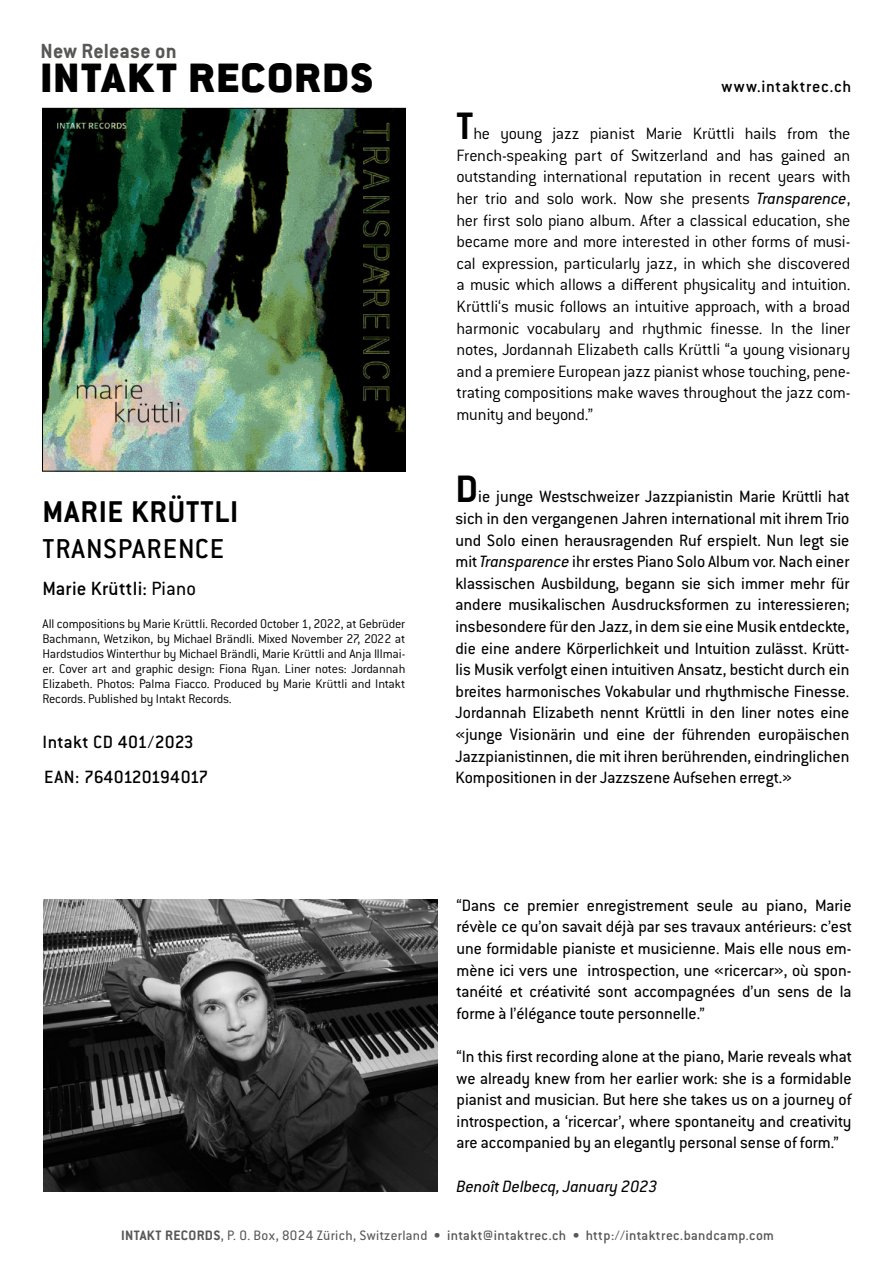
<style>
.page{position:relative;width:893px;height:1263px;background:#fff}
.page>*{position:absolute;margin:0;border:0;box-sizing:border-box;transform-origin:0 0}
.t1{font:900 45px "Conduit ITC Std";letter-spacing:.045em;color:#000}
.t2{font:700 42px "Conduit ITC Std";color:#000}
.t3{font:700 33px "Conduit ITC Std";letter-spacing:.03em;color:#000}
.t4{font:500 30px "Conduit ITC Std";letter-spacing:.03em;color:#000}
.t5{font:700 22.5px "Conduit ITC Std";letter-spacing:.005em;color:#575756}
.t6{font:500 21px "Conduit ITC Std";letter-spacing:.015em;color:#000}
.t7{font:500 19.5px/35px "Conduit ITC Std";color:#000}
.t8{font:18px/21.6px "Conduit ITC Std";color:#000;text-align:justify}
.t9{font:300 18px/21.6px "Conduit ITC Std";letter-spacing:-.015em;color:#000;text-align:justify}
.t10{font:italic 18px "Conduit ITC Std";color:#000}
.t11{font:500 18px "Conduit ITC Std";letter-spacing:.035em;color:#000}
.t12{font:500 15px "Conduit ITC Std";letter-spacing:.025em;color:#575756}
.t13{font:300 13.8px/15px "Conduit ITC Std";letter-spacing:-.015em;color:#000;text-align:justify}
.s1{font-weight:400}
.s2{font-weight:400;font-style:italic}
.s3{font-style:italic}
.s4{font-weight:700}
</style>
<div class="page">
<img style="left:44px;top:110px;width:360px;height:359px">
<div style="left:42px;top:108px;width:364px;height:363px;border:1px solid #000"></div>
<img style="left:44px;top:899px;width:393px;height:293px">
<p class="t5" style="left:41px;top:37px;width:138px">New Release on</p>
<h1 class="t1" style="left:41px;top:53px;width:334px">INTAKT RECORDS</h1>
<h3 class="t3" style="left:43px;top:492px;width:197px">MARIE KRÜTTLI</h3>
<h3 class="t4" style="left:43px;top:531px;width:183px">TRANSPARENCE</h3>
<p class="t6" style="left:42px;top:576px;width:155px">Marie Krüttli: <span class="s1">Piano</span></p>
<p class="t13" style="left:43px;top:616px;width:364px">All compositions by Marie Krüttli. Recorded October 1, 2022, at Gebrüder Bachmann, Wetzikon, by Michael Brändli. Mixed November 27, 2022 at Hardstudios Winterthur by Michael Brändli, Marie Krüttli and Anja Illmai&shy;er. Cover art and graphic design: Fiona Ryan. Liner notes: Jordannah Elizabeth. Photos: Palma Fiacco. Produced by Marie Krüttli and Intakt Records. Published by Intakt Records.</p>
<p class="t7" style="left:43px;top:724px;width:167px">Intakt CD 401/2023<br>EAN: 7640120194017</p>
<p class="t11" style="left:721px;top:76px;width:131px">www.intaktrec.ch</p>
<h2 class="t2" style="left:457px;top:101px;width:18px">T</h2>
<p class="t9" style="left:457px;top:122px;width:395px;text-indent:17px">he young jazz pianist Marie Krüttli hails from the French-speaking part of Switzerland and has gained an outstanding international reputation in recent years with her trio and solo work. Now she presents <span class="s2">Transparence</span>, her first solo piano album. After a classical education, she became more and more interested in other forms of musi&shy;cal expression, particularly jazz, in which she discovered a music which allows a different physicality and intuition.<br>Krüttli‘s music follows an intuitive approach, with a broad harmonic vocabulary and rhythmic finesse. In the liner notes, Jordannah Elizabeth calls Krüttli “a young visionary and a premiere European jazz pianist whose touching, pene&shy;trating compositions make waves throughout the jazz com&shy;munity and beyond.”</p>
<h2 class="t2" style="left:455px;top:464px;width:24px">D</h2>
<p class="t8" style="left:455px;top:485px;width:395px;text-indent:23px">ie junge Westschweizer Jazzpianistin Marie Krüttli hat sich in den vergangenen Jahren international mit ihrem Trio und Solo einen herausragenden Ruf erspielt. Nun legt sie mit <span class="s3">Transparence</span> ihr erstes Piano Solo Album vor. Nach einer klassischen Ausbildung, begann sie sich immer mehr für andere musikalischen Ausdrucksformen zu interessieren; insbesondere für den Jazz, in dem sie eine Musik entdeckte, die eine andere Körperlichkeit und Intuition zulässt. Krütt&shy;lis Musik verfolgt einen intuitiven Ansatz, besticht durch ein breites harmonisches Vokabular und rhythmische Finesse.<br>Jordannah Elizabeth nennt Krüttli in den liner notes eine «junge Visionärin und eine der führenden europäischen Jazzpianistinnen, die mit ihren berührenden, eindringlichen Kompositionen in der Jazzszene Aufsehen erregt.»</p>
<p class="t8" style="left:457px;top:894px;width:396px">“Dans ce premier enregistrement seule au piano, Marie révèle ce qu’on savait déjà par ses travaux antérieurs: c’est une formidable pianiste et musicienne. Mais elle nous em&shy;mène ici vers une introspection, une «ricercar», où spon&shy;tanéité et créativité sont accompagnées d’un sens de la forme à l’élégance toute personnelle.”</p>
<p class="t8" style="left:457px;top:1045px;width:396px">“In this first recording alone at the piano, Marie reveals what we already knew from her earlier work: she is a formidable pianist and musician. But here she takes us on a journey of introspection, a ‘ricercar’, where spontaneity and creativity are accompanied by an elegantly personal sense of form.”</p>
<p class="t10" style="left:457px;top:1175px;width:203px">Benoît Delbecq, January 2023</p>
<p class="t12" style="left:121px;top:1226px;width:654px"><span class="s4">INTAKT RECORDS</span><span class="s1">, P. O. Box, 8024 Zürich, Switzerland</span> <span class="s4">•</span> intakt@intaktrec.ch <span class="s4">•</span> http://intaktrec.bandcamp.com</p>
</div>
